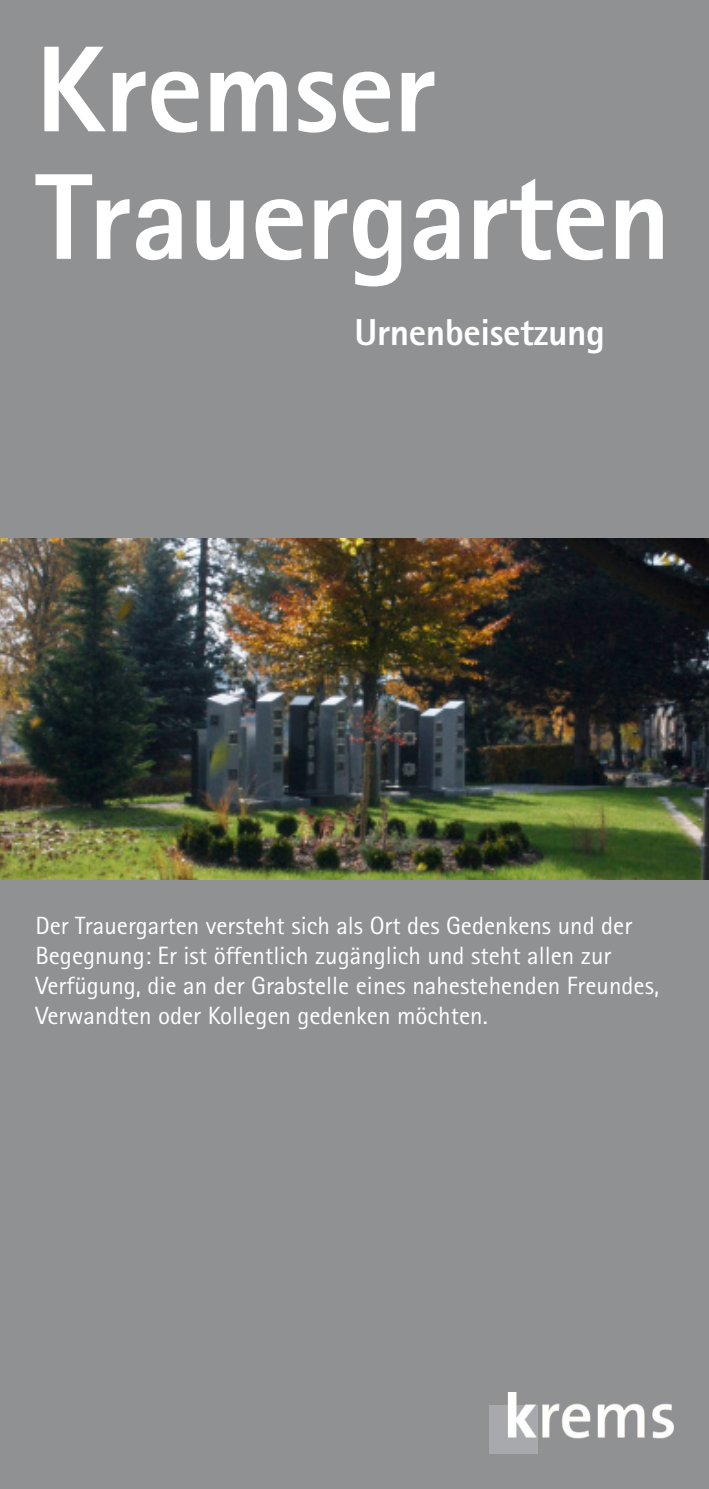
<style>
.page{position:relative;width:709px;height:1489px;background:#fff}
.page>*{position:absolute;margin:0;border:0;box-sizing:border-box;transform-origin:0 0}
.t1{font:800 122.5px "Agfa Rotis Sans Serif";letter-spacing:-.01em;color:#fff}
.t2{font:800 37.5px "Agfa Rotis Sans Serif";letter-spacing:-.01em;color:#fff}
.t3{font:25px/30px "Agfa Rotis Sans Serif";color:#fff}
</style>
<div class="page">
<div style="left:0;top:0;width:709px;height:539px;background:#909193"></div>
<div style="left:0;top:879px;width:709px;height:609px;background:#909193"></div>
<img style="left:0;top:539px;width:709px;height:340px">
<img style="left:489px;top:1392px;width:184px;height:60px">
<p class="t1" style="left:35px;top:12px;width:402px">Kremser</p>
<p class="t1" style="left:35px;top:139px;width:637px">Trauergarten</p>
<p class="t2" style="left:354px;top:308px;width:252px">Urnenbeisetzung</p>
<p class="t3" style="left:35px;top:910px;width:598px">Der Trauergarten versteht sich als Ort des Gedenkens und der<br>Begegnung: Er ist öffentlich zugänglich und steht allen zur</p>
<p class="t3" style="left:35px;top:970px;width:625px">Verfügung, die an der Grabstelle eines nahestehenden Freundes,</p>
<p class="t3" style="left:35px;top:1000px;width:454px">Verwandten oder Kollegen gedenken möchten.</p>
</div>
